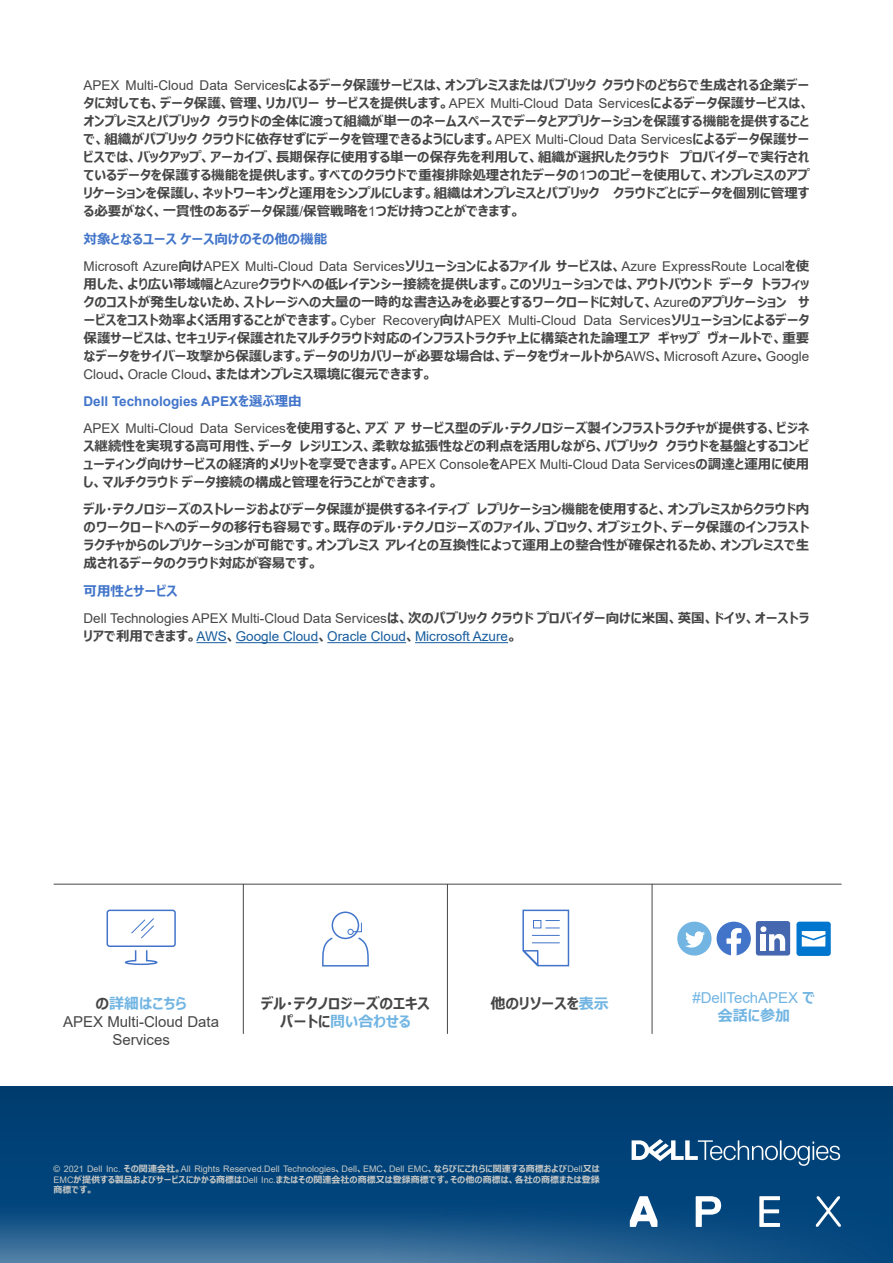
<style>
.page{position:relative;width:893px;height:1263px;background:#fff}
.page>*{position:absolute;margin:0;border:0;box-sizing:border-box;transform-origin:0 0}
.t1{font:15px/18px "Arial";color:#464646;text-align:center}
.t2{font:700 15px/18px "Meiryo UI";color:#464646;text-align:center}
.t3{font:15px/18px "Arial";color:#72b5e3;text-align:center}
.t4{font:700 13.5px/18px "Meiryo UI";color:#464646;text-align:justify}
.t5{font:700 13.5px "Meiryo UI";color:#4275ca}
.t6{font:700 13.5px "Arial";color:#4275ca}
.t7{font:700 9px/10.5px "Meiryo UI";color:#c7c8c6;text-align:justify}
.s1{font-family:"Arial";font-weight:400}
.s2{font-family:"Meiryo UI"}
.s3{font-family:"Arial";font-weight:400;color:#175d9e}
.s4{font-family:"Meiryo UI";font-weight:700}
.s5{font-family:"Meiryo UI";font-weight:700;color:#72b5e3}
.s6{color:#72b5e3}
</style>
<div class="page">
<img style="left:0;top:1086px;width:893px;height:177px">
<svg style="left:630px;top:1196px;width:27px;height:31px"></svg>
<svg style="left:696px;top:1196px;width:25px;height:31px"></svg>
<svg style="left:759px;top:1196px;width:21px;height:31px"></svg>
<svg style="left:816px;top:1196px;width:25px;height:31px"></svg>
<svg style="left:632px;top:1139px;width:208px;height:27px"></svg>
<hr style="left:243px;top:884px;width:1px;height:150px;background:#464646">
<hr style="left:447px;top:884px;width:1px;height:150px;background:#464646">
<hr style="left:652px;top:884px;width:1px;height:150px;background:#464646">
<svg style="left:522px;top:909px;width:48px;height:58px"></svg>
<div style="left:332px;top:911px;width:27px;height:28px;border:2px solid #4275ca;border-radius:50%"></div>
<svg style="left:322px;top:922px;width:47px;height:45px"></svg>
<div style="left:107px;top:909px;width:69px;height:38px;border:2px solid #4275ca;border-radius:2px"></div>
<svg style="left:131px;top:918px;width:23px;height:21px"></svg>
<svg style="left:124px;top:950px;width:34px;height:16px"></svg>
<hr style="left:54px;top:884px;width:787px;height:1px;background:#464646">
<svg style="left:717px;top:922px;width:34px;height:33px"></svg>
<div style="left:677px;top:922px;width:35px;height:33px;background:#72b5e3;border-radius:50%"></div>
<svg style="left:685px;top:931px;width:20px;height:16px"></svg>
<div style="left:756px;top:921px;width:34px;height:34px;background:#4467af;border-radius:3px"></div>
<svg style="left:760px;top:926px;width:25px;height:25px"></svg>
<div style="left:796px;top:922px;width:35px;height:34px;background:#0076ce;border-radius:3px"></div>
<svg style="left:802px;top:931px;width:23px;height:15px"></svg>
<hr style="left:197px;top:642px;width:30px;height:1px;background:#175d9e">
<hr style="left:236px;top:642px;width:82px;height:1px;background:#175d9e">
<hr style="left:327px;top:642px;width:79px;height:1px;background:#175d9e">
<hr style="left:415px;top:642px;width:93px;height:1px;background:#175d9e">
<p class="t4" style="left:84px;top:77px;width:727px"><span class="s1">APEX Multi-Cloud Data Services</span>によるデータ保護サービスは、オンプレミスまたはパブリッククラウドのどちらで生成される企業データに対しても、データ保護、管理、リカバリーサービスを提供します。<span class="s1">APEX Multi-Cloud Data Services</span>によるデータ保護サービスは、オンプレミスとパブリッククラウドの全体に渡って組織が単一のネームスペースでデータとアプリケーションを保護する機能を提供することで、組織がパブリッククラウドに依存せずにデータを管理できるようにします。<span class="s1">APEX Multi-Cloud Data Services</span>によるデータ保護サービスでは、バックアップ、アーカイブ、長期保存に使用する単一の保存先を利用して、組織が選択したクラウド プロバイダーで実行されているデータを保護する機能を提供します。すべてのクラウドで重複排除処理されたデータの<span class="s1">1</span>つのコピーを使用して、オンプレミスのアプリケーションを保護し、ネットワーキングと運用をシンプルにします。組織はオンプレミスとパブリック クラウドごとにデータを個別に管理する必要がなく、一貫性のあるデータ保護<span class="s1">/</span>保管戦略を<span class="s1">1</span>つだけ持つことができます。</p>
<p class="t5" style="left:84px;top:229px;width:245px">対象となるユースケース向けのその他の機能</p>
<p class="t4" style="left:84px;top:258px;width:727px"><span class="s1">Microsoft Azure</span>向け<span class="s1">APEX Multi-Cloud Data Services</span>ソリューションによるファイルサービスは、<span class="s1">Azure ExpressRoute Local</span>を使用した、より広い帯域幅と<span class="s1">Azure</span>クラウドへの低レイテンシー接続を提供します。このソリューションでは、アウトバウンドデータトラフィックのコストが発生しないため、ストレージへの大量の一時的な書き込みを必要とするワークロードに対して、<span class="s1">Azure</span>のアプリケーション サービスをコスト効率よく活用することができます。<span class="s1">Cyber Recovery</span>向け<span class="s1">APEX Multi-Cloud Data Services</span>ソリューションによるデータ保護サービスは、セキュリティ保護されたマルチクラウド対応のインフラストラクチャ上に構築された論理エアギャップヴォールトで、重要なデータをサイバー攻撃から保護します。データのリカバリーが必要な場合は、データをヴォールトから<span class="s1">AWS</span>、<span class="s1">Microsoft Azure</span>、<span class="s1">Google Cloud</span>、<span class="s1">Oracle Cloud</span>、またはオンプレミス環境に復元できます。</p>
<p class="t6" style="left:84px;top:392px;width:220px">Dell Technologies APEX<span class="s2">を選ぶ理由</span></p>
<p class="t4" style="left:84px;top:420px;width:727px"><span class="s1">APEX Multi-Cloud Data Services</span>を使用すると、アズアサービス型のデル・テクノロジーズ製インフラストラクチャが提供する、ビジネス継続性を実現する高可用性、データレジリエンス、柔軟な拡張性などの利点を活用しながら、パブリッククラウドを基盤とするコンピューティング向けサービスの経済的メリットを享受できます。<span class="s1">APEX Console</span>を<span class="s1">APEX Multi-Cloud Data Services</span>の調達と運用に使用し、マルチクラウドデータ接続の構成と管理を行うことができます。</p>
<p class="t4" style="left:84px;top:501px;width:727px">デル・テクノロジーズのストレージおよびデータ保護が提供するネイティブレプリケーション機能を使用すると、オンプレミスからクラウド内のワークロードへのデータの移行も容易です。既存のデル・テクノロジーズのファイル、ブロック、オブジェクト、データ保護のインフラストラクチャからのレプリケーションが可能です。オンプレミスアレイとの互換性によって運用上の整合性が確保されるため、オンプレミスで生成されるデータのクラウド対応が容易です。</p>
<p class="t5" style="left:84px;top:581px;width:96px">可用性とサービス</p>
<p class="t4" style="left:84px;top:609px;width:727px"><span class="s1">Dell Technologies APEX Multi-Cloud Data Services</span>は、次のパブリッククラウドプロバイダー向けに米国、英国、ドイツ、オーストラリアで利用できます。<span class="s3">AWS</span>、<span class="s3">Google Cloud</span>、<span class="s3">Oracle Cloud</span>、<span class="s3">Microsoft Azure</span>。</p>
<p class="t1" style="left:63px;top:995px;width:157px"><span class="s4">の</span><span class="s5">詳細はこちら<br></span>APEX Multi-Cloud Data<br>Services</p>
<p class="t2" style="left:261px;top:995px;width:170px">デル・テクノロジーズのエキスパートに<span class="s6">問い合わせる</span></p>
<p class="t2" style="left:490px;top:995px;width:120px">他のリソースを<span class="s6">表示</span></p>
<p class="t3" style="left:692px;top:988px;width:125px">#DellTechAPEX <span class="s4">で会話に参加</span></p>
<p class="t7" style="left:54px;top:1164px;width:548px"><span class="s1">© 2021 Dell Inc.</span> その関連会社。<span class="s1">All Rights Reserved.Dell Technologies</span>、<span class="s1">Dell</span>、<span class="s1">EMC</span>、<span class="s1">Dell EMC</span>、ならびにこれらに関連する商標および<span class="s1">Dell</span>又は<span class="s1">EMC</span>が提供する製品およびサービスにかかる商標は<span class="s1">Dell Inc.</span>またはその関連会社の商標又は登録商標です。その他の商標は、各社の商標または登録商標です。</p>
</div>
